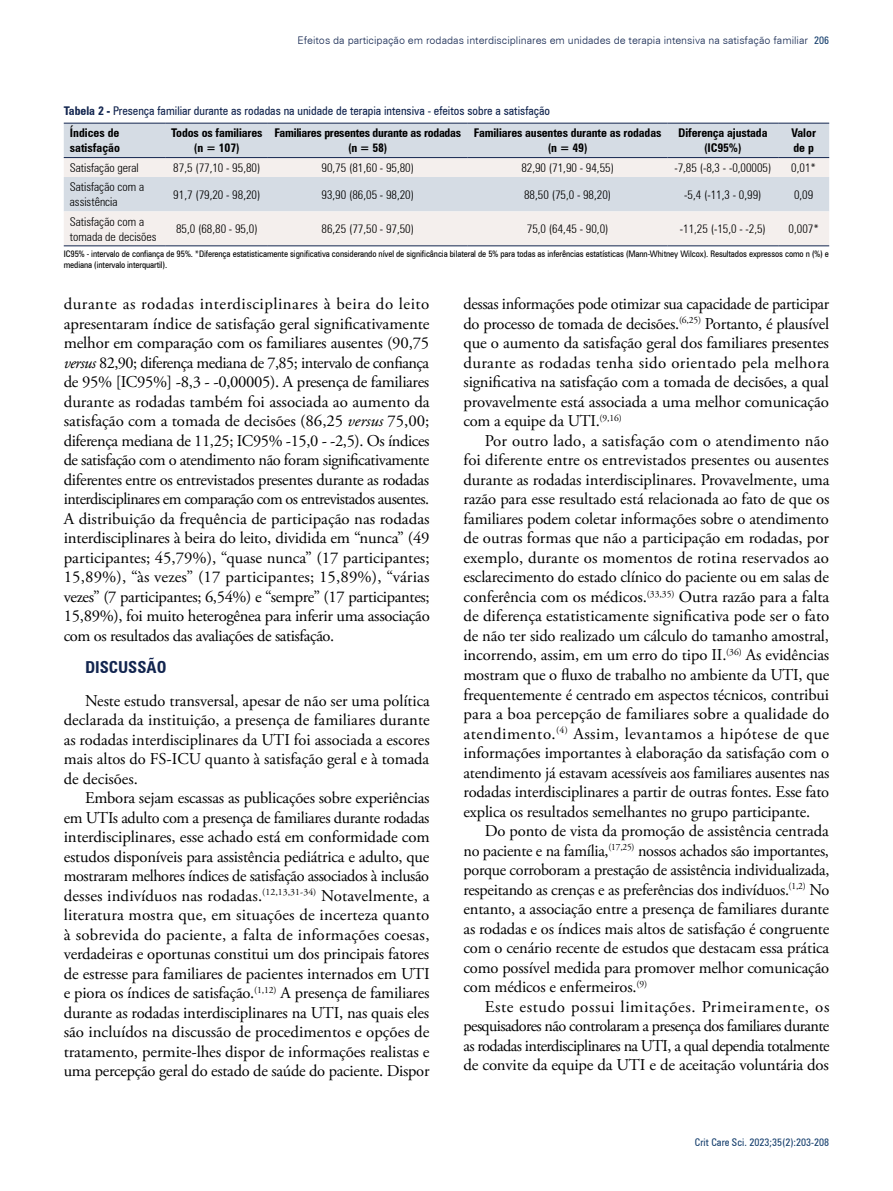
<style>
.page{position:relative;width:893px;height:1191px;background:#fff}
.page>*{position:absolute;margin:0;border:0;box-sizing:border-box;transform-origin:0 0}
.t1{font:16.5px/19.5px "Adobe Garamond Pro";letter-spacing:-.01em;color:#000;text-align:justify}
.t2{font:700 condensed 16.5px "Zurich BT";color:#12254f}
.t3{font:300 condensed 12px/15px "Zurich BT";color:#000}
.t4{font:700 condensed 12px/15px "Zurich BT";letter-spacing:-.01em;color:#000;text-align:center}
.t5{font:condensed 12px/21.9px "Zurich BT";color:#12254f}
.t6{font:300 10.5px "Zurich BT";color:#12254f}
.t7{font:condensed 10.5px "Zurich BT";color:#163f6d}
.t8{font:condensed 9px/10.8px "Zurich BT";letter-spacing:-.01em;color:#000}
.s1{font-weight:400;font-stretch:condensed;color:#163f6d}
.s2{font-weight:700}
.s3{font-weight:700;color:#000}
.s4{font-style:italic}
</style>
<div class="page">
<div style="left:64px;top:124px;width:765px;height:33px;background:#d5dce4"></div>
<svg style="left:64px;top:158px;width:765px;height:88px;background:#e6e5e8"></svg>
<hr style="left:64px;top:246px;width:102px;height:1px;background:#12254f">
<hr style="left:166px;top:246px;width:102px;height:1px;background:#12254f">
<hr style="left:268px;top:246px;width:200px;height:1px;background:#12254f">
<hr style="left:468px;top:246px;width:200px;height:1px;background:#12254f">
<hr style="left:668px;top:246px;width:110px;height:1px;background:#12254f">
<hr style="left:778px;top:246px;width:51px;height:1px;background:#12254f">
<hr style="left:64px;top:123px;width:102px;height:1px;background:#12254f">
<hr style="left:166px;top:123px;width:102px;height:1px;background:#12254f">
<hr style="left:268px;top:123px;width:200px;height:1px;background:#12254f">
<hr style="left:468px;top:123px;width:200px;height:1px;background:#12254f">
<hr style="left:668px;top:123px;width:110px;height:1px;background:#12254f">
<hr style="left:778px;top:123px;width:51px;height:1px;background:#12254f">
<hr style="left:64px;top:157px;width:102px;height:1px;background:#12254f">
<hr style="left:166px;top:157px;width:102px;height:1px;background:#12254f">
<hr style="left:268px;top:157px;width:200px;height:1px;background:#12254f">
<hr style="left:468px;top:157px;width:200px;height:1px;background:#12254f">
<hr style="left:668px;top:157px;width:110px;height:1px;background:#12254f">
<hr style="left:778px;top:157px;width:51px;height:1px;background:#12254f">
<p class="t6" style="left:297px;top:34px;width:533px">Efeitos da participação em rodadas interdisciplinares em unidades de terapia intensiva na satisfação familiar <span class="s1">206</span></p>
<p class="t5" style="left:70px;top:100px;width:482px;text-indent:-6px"><span class="s2">Tabela 2 -</span> Presença familiar durante as rodadas na unidade de terapia intensiva - efeitos sobre a satisfação<br><span class="s3">Índices de</span></p>
<p class="t4" style="left:70px;top:141px;width:52px">satisfação</p>
<p class="t4" style="left:171px;top:126px;width:93px">Todos os familiares (n = 107)</p>
<p class="t4" style="left:274px;top:126px;width:188px">Familiares presentes durante as rodadas (n = 58)</p>
<p class="t4" style="left:474px;top:126px;width:189px">Familiares ausentes durante as rodadas (n = 49)</p>
<p class="t4" style="left:678px;top:126px;width:91px">Diferença ajustada (IC95%)</p>
<p class="t4" style="left:791px;top:126px;width:26px;text-align:left">Valor de p</p>
<p class="t3" style="left:70px;top:160px;width:70px">Satisfação geral</p>
<p class="t3" style="left:173px;top:160px;width:89px">87,5 (77,10 - 95,80)</p>
<p class="t3" style="left:321px;top:160px;width:94px">90,75 (81,60 - 95,80)</p>
<p class="t3" style="left:521px;top:160px;width:94px">82,90 (71,90 - 94,55)</p>
<p class="t3" style="left:674px;top:160px;width:99px">-7,85 (-8,3 - -0,00005)</p>
<p class="t3" style="left:791px;top:160px;width:26px">0,01*</p>
<p class="t3" style="left:70px;top:179px;width:76px">Satisfação com a assistência</p>
<p class="t3" style="left:173px;top:187px;width:89px">91,7 (79,20 - 98,20)</p>
<p class="t3" style="left:321px;top:187px;width:94px">93,90 (86,05 - 98,20)</p>
<p class="t3" style="left:524px;top:187px;width:89px">88,50 (75,0 - 98,20)</p>
<p class="t3" style="left:684px;top:187px;width:79px">-5,4 (-11,3 - 0,99)</p>
<p class="t3" style="left:794px;top:187px;width:21px">0,09</p>
<p class="t3" style="left:70px;top:214px;width:88px">Satisfação com a tomada de decisões</p>
<p class="t3" style="left:176px;top:221px;width:83px">85,0 (68,80 - 95,0)</p>
<p class="t3" style="left:321px;top:221px;width:94px">86,25 (77,50 - 97,50)</p>
<p class="t3" style="left:527px;top:221px;width:83px">75,0 (64,45 - 90,0)</p>
<p class="t3" style="left:680px;top:221px;width:88px">-11,25 (-15,0 - -2,5)</p>
<p class="t3" style="left:788px;top:221px;width:32px">0,007*</p>
<p class="t8" style="left:64px;top:249px;width:767px">IC95% - intervalo de confiança de 95%. *Diferença estatisticamente significativa considerando nível de significância bilateral de 5% para todas as inferências estatísticas (Mann-Whitney Wilcox). Resultados expressos como n (%) e mediana (intervalo interquartil).</p>
<p class="t1" style="left:64px;top:295px;width:368px">durante as rodadas interdisciplinares à beira do leito apresentaram índice de satisfação geral significativamente melhor em comparação com os familiares ausentes (90,75 <span class="s4">versus</span> 82,90; diferença mediana de 7,85; intervalo de confiança de 95% [IC95%] -8,3 - -0,00005). A presença de familiares durante as rodadas também foi associada ao aumento da satisfação com a tomada de decisões (86,25 <span class="s4">versus</span> 75,00; diferença mediana de 11,25; IC95% -15,0 - -2,5). Os índices de satisfação com o atendimento não foram significativamente diferentes entre os entrevistados presentes durante as rodadas interdisciplinares em comparação com os entrevistados ausentes.<br>A distribuição da frequência de participação nas rodadas interdisciplinares à beira do leito, dividida em “nunca” (49 participantes; 45,79%), “quase nunca” (17 participantes; 15,89%), “às vezes” (17 participantes; 15,89%), “várias vezes” (7 participantes; 6,54%) e “sempre” (17 participantes; 15,89%), foi muito heterogênea para inferir uma associação com os resultados das avaliações de satisfação.</p>
<p class="t2" style="left:85px;top:657px;width:83px">DISCUSSÃO</p>
<p class="t1" style="left:64px;top:691px;width:367px;text-indent:21px">Neste estudo transversal, apesar de não ser uma política declarada da instituição, a presença de familiares durante as rodadas interdisciplinares da UTI foi associada a escores mais altos do FS-ICU quanto à satisfação geral e à tomada de decisões.</p>
<p class="t1" style="left:64px;top:788px;width:368px;text-indent:21px">Embora sejam escassas as publicações sobre experiências em UTIs adulto com a presença de familiares durante rodadas interdisciplinares, esse achado está em conformidade com estudos disponíveis para assistência pediátrica e adulto, que mostraram melhores índices de satisfação associados à inclusão desses indivíduos nas rodadas.<sup>(12,13,31-34)</sup> Notavelmente, a literatura mostra que, em situações de incerteza quanto à sobrevida do paciente, a falta de informações coesas, verdadeiras e oportunas constitui um dos principais fatores de estresse para familiares de pacientes internados em UTI e piora os índices de satisfação.<sup>(1,12)</sup> A presença de familiares durante as rodadas interdisciplinares na UTI, nas quais eles são incluídos na discussão de procedimentos e opções de tratamento, permite-lhes dispor de informações realistas e uma percepção geral do estado de saúde do paciente. Dispor</p>
<p class="t1" style="left:463px;top:295px;width:367px">dessas informações pode otimizar sua capacidade de participar do processo de tomada de decisões.<sup>(6,25)</sup> Portanto, é plausível que o aumento da satisfação geral dos familiares presentes durante as rodadas tenha sido orientado pela melhora significativa na satisfação com a tomada de decisões, a qual provavelmente está associada a uma melhor comunicação com a equipe da UTI.<sup>(9,16)</sup></p>
<p class="t1" style="left:463px;top:431px;width:368px;text-indent:21px">Por outro lado, a satisfação com o atendimento não foi diferente entre os entrevistados presentes ou ausentes durante as rodadas interdisciplinares. Provavelmente, uma razão para esse resultado está relacionada ao fato de que os familiares podem coletar informações sobre o atendimento de outras formas que não a participação em rodadas, por exemplo, durante os momentos de rotina reservados ao esclarecimento do estado clínico do paciente ou em salas de conferência com os médicos.<sup>(33,35)</sup> Outra razão para a falta de diferença estatisticamente significativa pode ser o fato de não ter sido realizado um cálculo do tamanho amostral, incorrendo, assim, em um erro do tipo II.<sup>(36)</sup> As evidências mostram que o fluxo de trabalho no ambiente da UTI, que frequentemente é centrado em aspectos técnicos, contribui para a boa percepção de familiares sobre a qualidade do atendimento.<sup>(4)</sup> Assim, levantamos a hipótese de que informações importantes à elaboração da satisfação com o atendimento já estavam acessíveis aos familiares ausentes nas rodadas interdisciplinares a partir de outras fontes. Esse fato explica os resultados semelhantes no grupo participante.</p>
<p class="t1" style="left:463px;top:821px;width:367px;text-indent:21px">Do ponto de vista da promoção de assistência centrada no paciente e na família,<sup>(17,25)</sup> nossos achados são importantes, porque corroboram a prestação de assistência individualizada, respeitando as crenças e as preferências dos indivíduos.<sup>(1,2)</sup> No entanto, a associação entre a presença de familiares durante as rodadas e os índices mais altos de satisfação é congruente com o cenário recente de estudos que destacam essa prática como possível medida para promover melhor comunicação com médicos e enfermeiros.<sup>(9)</sup></p>
<p class="t1" style="left:463px;top:997px;width:368px;text-indent:21px">Este estudo possui limitações. Primeiramente, os pesquisadores não controlaram a presença dos familiares durante as rodadas interdisciplinares na UTI, a qual dependia totalmente de convite da equipe da UTI e de aceitação voluntária dos</p>
<p class="t7" style="left:695px;top:1135px;width:136px">Crit Care Sci. 2023;35(2):203-208</p>
</div>
